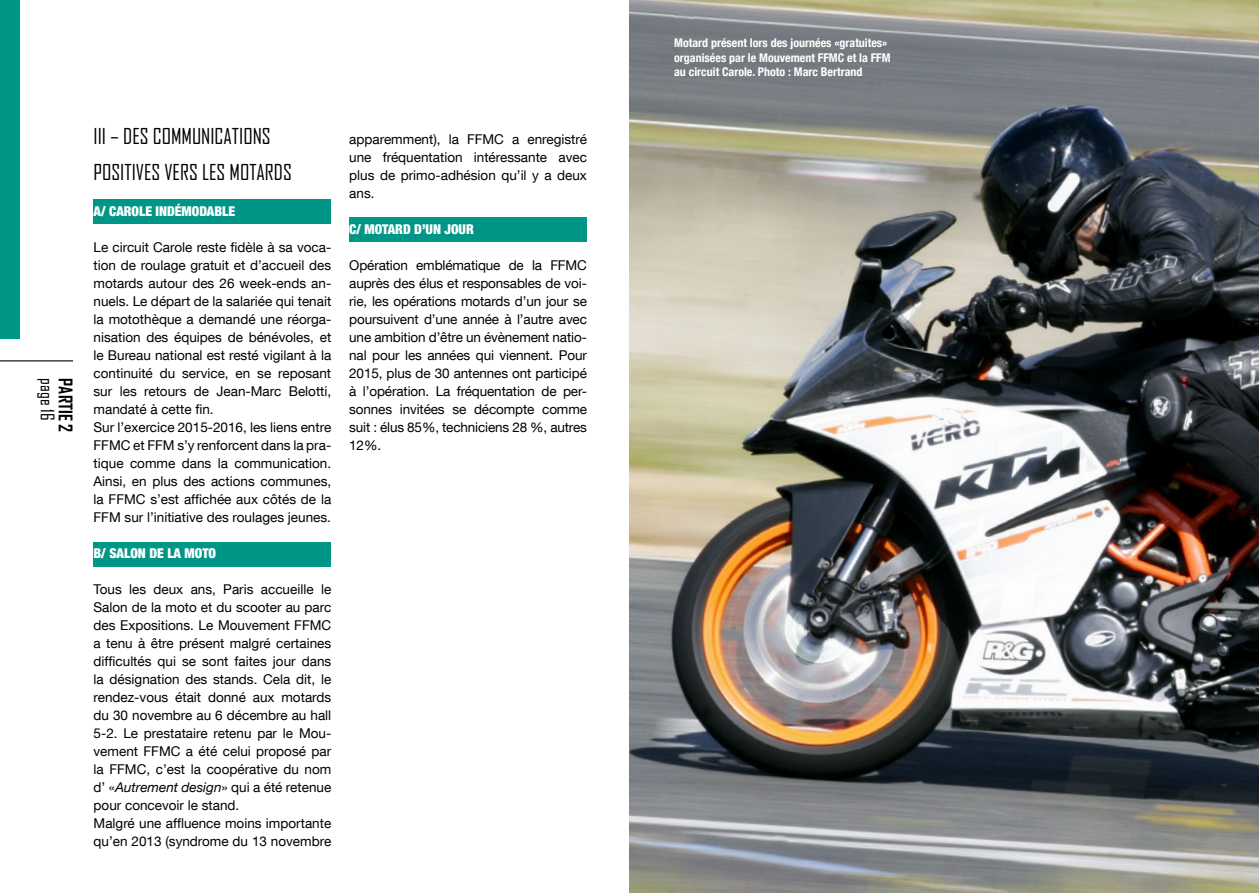
<style>
.page{position:relative;width:1259px;height:893px;background:#fff}
.page>*{position:absolute;margin:0;border:0;box-sizing:border-box;transform-origin:0 0}
.t1{font:21px/36px "Agency FB";color:#000}
.t2{font:700 18px "Agency FB";color:#000}
.t3{font:18px "Agency FB";color:#000}
.t4{font:13.5px/18px "Helvetica Neue LT Com";color:#000}
.t5{font:900 condensed 13.5px "Helvetica Neue LT Com";color:#fff}
.t6{font:700 condensed 12px/14.4px "Helvetica Neue LT Com";color:#fff}
.s1{font-style:italic}
</style>
<div class="page">
<hr style="left:0;top:360px;width:73px;height:1px;background:#000">
<img style="left:629px;top:0;width:630px;height:893px">
<div style="left:0;top:0;width:19px;height:338px;background:#009687"></div>
<div style="left:94px;top:200px;width:237px;height:24px;background:#009687"></div>
<div style="left:94px;top:542px;width:237px;height:24px;background:#009687"></div>
<div style="left:349px;top:218px;width:238px;height:24px;background:#009687"></div>
<h2 class="t3" style="left:59px;top:378px;width:43px;rotate:90deg">page 16</h2>
<h2 class="t2" style="left:77px;top:378px;width:56px;rotate:90deg">PARTIE 2</h2>
<h1 class="t1" style="left:94px;top:118px;width:200px">III – DES COMMUNICATIONS<br>POSITIVES VERS LES MOTARDS</h1>
<p class="t5" style="left:94px;top:203px;width:143px">A/ CAROLE INDÉMODABLE</p>
<p class="t4" style="left:94px;top:238px;width:239px">Le circuit Carole reste fidèle à sa voca&shy;tion de roulage gratuit et d’accueil des motards autour des 26 week-ends an&shy;nuels. Le départ de la salariée qui tenait la motothèque a demandé une réorga&shy;nisation des équipes de bénévoles, et le Bureau national est resté vigilant à la continuité du service, en se reposant sur les retours de Jean-Marc Belotti, mandaté à cette fin.<br>Sur l’exercice 2015-2016, les liens entre FFMC et FFM s’y renforcent dans la pra&shy;tique comme dans la communication.<br>Ainsi, en plus des actions communes, la FFMC s’est affichée aux côtés de la FFM sur l’initiative des roulages jeunes.</p>
<p class="t5" style="left:94px;top:545px;width:124px">B/ SALON DE LA MOTO</p>
<p class="t4" style="left:94px;top:580px;width:239px">Tous les deux ans, Paris accueille le Salon de la moto et du scooter au parc des Expositions. Le Mouvement FFMC a tenu à être présent malgré certaines difficultés qui se sont faites jour dans la désignation des stands. Cela dit, le rendez-vous était donné aux motards du 30 novembre au 6 décembre au hall 5-2. Le prestataire retenu par le Mou&shy;vement FFMC a été celui proposé par la FFMC, c’est la coopérative du nom d’ «<span class="s1">Autrement design</span>» qui a été retenue pour concevoir le stand.<br>Malgré une affluence moins importante qu’en 2013 (syndrome du 13 novembre</p>
<p class="t4" style="left:349px;top:130px;width:239px;text-align:justify">apparemment), la FFMC a enregistré une fréquentation intéressante avec plus de primo-adhésion qu’il y a deux ans.</p>
<p class="t5" style="left:349px;top:221px;width:126px">C/ MOTARD D’UN JOUR</p>
<p class="t4" style="left:349px;top:256px;width:239px;text-align:justify">Opération emblématique de la FFMC auprès des élus et responsables de voi&shy;rie, les opérations motards d’un jour se poursuivent d’une année à l’autre avec une ambition d’être un évènement natio&shy;nal pour les années qui viennent. Pour 2015, plus de 30 antennes ont participé à l’opération. La fréquentation de per&shy;sonnes invitées se décompte comme suit : élus 85%, techniciens 28 %, autres 12%.</p>
<p class="t6" style="left:674px;top:36px;width:218px">Motard présent lors des journées «gratuites» organisées par le Mouvement FFMC et la FFM au circuit Carole. Photo : Marc Bertrand</p>
</div>
